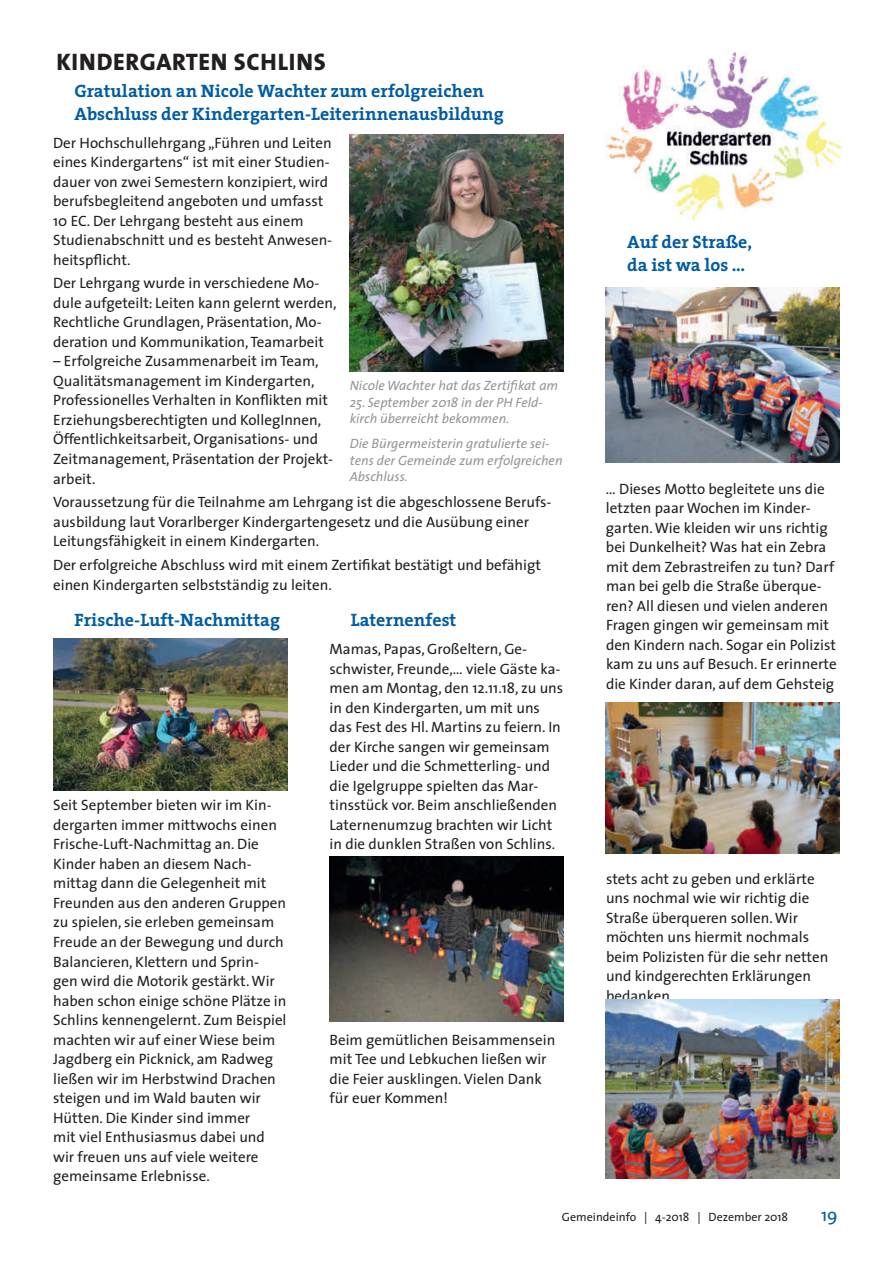
<style>
.page{position:relative;width:893px;height:1263px;background:#fff}
.page>*{position:absolute;margin:0;border:0;box-sizing:border-box;transform-origin:0 0}
.t1{font:800 24px "The Sans";letter-spacing:.025em;color:#231f20}
.t2{font:700 18px/22.5px "The Serif";letter-spacing:.005em;color:#015ca3}
.t3{font:18px "The Sans";color:#015ca3}
.t4{font:15px/19.5px "The Sans";color:#231f20}
.t5{font:italic 13.5px/16.5px "The Sans";color:#939598}
.t6{font:12px "The Sans";color:#231f20}
</style>
<div class="page">
<img style="left:606px;top:51px;width:237px;height:170px">
<img style="left:350px;top:135px;width:213px;height:236px">
<img style="left:606px;top:287px;width:234px;height:176px">
<img style="left:606px;top:703px;width:234px;height:150px">
<img style="left:606px;top:999px;width:234px;height:179px">
<img style="left:330px;top:857px;width:233px;height:164px">
<img style="left:53px;top:638px;width:234px;height:153px">
<h1 class="t1" style="left:56px;top:42px;width:271px">KINDERGARTEN SCHLINS</h1>
<p class="t2" style="left:74px;top:79px;width:431px">Gratulation an Nicole Wachter zum erfolgreichen<br>Abschluss der Kindergarten-Leiterinnenausbildung</p>
<p class="t4" style="left:53px;top:132px;width:281px">Der Hochschullehrgang „Führen und Leiten eines Kindergartens“ ist mit einer Studien&shy;dauer von zwei Semestern konzipiert, wird berufsbegleitend angeboten und umfasst 10 EC. Der Lehrgang besteht aus einem Studienabschnitt und es besteht Anwesen&shy;heitspflicht.</p>
<p class="t4" style="left:53px;top:273px;width:285px">Der Lehrgang wurde in verschiedene Mo&shy;dule aufgeteilt: Leiten kann gelernt werden, Rechtliche Grundlagen, Präsentation, Mo&shy;deration und Kommunikation, Teamarbeit</p>
<p class="t4" style="left:53px;top:351px;width:281px">– Erfolgreiche Zusammenarbeit im Team, Qualitätsmanagement im Kindergarten, Professionelles Verhalten in Konflikten mit Erziehungsberechtigten und KollegInnen, Öffentlichkeitsarbeit, Organisations- und Zeitmanagement, Präsentation der Projekt&shy;arbeit.</p>
<p class="t4" style="left:53px;top:492px;width:500px">Voraussetzung für die Teilnahme am Lehrgang ist die abgeschlossene Berufs&shy;ausbildung laut Vorarlberger Kindergartengesetz und die Ausübung einer<br>Leitungsfähigkeit in einem Kindergarten.</p>
<p class="t4" style="left:53px;top:555px;width:489px">Der erfolgreiche Abschluss wird mit einem Zertifikat bestätigt und befähigt einen Kindergarten selbstständig zu leiten.</p>
<p class="t2" style="left:351px;top:609px;width:107px">Laternenfest</p>
<p class="t4" style="left:330px;top:639px;width:235px">Mamas, Papas, Großeltern, Ge&shy;schwister, Freunde,… viele Gäste ka&shy;men am Montag, den 12.11.18, zu uns in den Kindergarten, um mit uns das Fest des Hl. Martins zu feiern. In der Kirche sangen wir gemeinsam Lieder und die Schmetterling- und die Igelgruppe spielten das Mar&shy;tinsstück vor. Beim anschließenden Laternenumzug brachten wir Licht in die dunklen Straßen von Schlins.</p>
<p class="t5" style="left:350px;top:377px;width:210px">Nicole Wachter hat das Zertifikat am</p>
<p class="t5" style="left:350px;top:394px;width:195px">25. September 2018 in der PH Feld&shy;kirch überreicht bekommen.</p>
<p class="t5" style="left:350px;top:435px;width:214px">Die Bürgermeisterin gratulierte sei&shy;tens der Gemeinde zum erfolgreichen<br>Abschluss.</p>
<p class="t2" style="left:74px;top:609px;width:207px">Frische-Luft-Nachmittag</p>
<p class="t4" style="left:53px;top:795px;width:235px">Seit September bieten wir im Kin&shy;dergarten immer mittwochs einen<br>Frische-Luft-Nachmittag an. Die<br>Kinder haben an diesem Nach&shy;mittag dann die Gelegenheit mit<br>Freunden aus den anderen Gruppen zu spielen, sie erleben gemeinsam<br>Freude an der Bewegung und durch<br>Balancieren, Klettern und Sprin&shy;gen wird die Motorik gestärkt.Wir haben schon einige schöne Plätze in<br>Schlins kennengelernt. Zum Beispiel machten wir auf einer Wiese beim<br>Jagdberg ein Picknick, am Radweg ließen wir im Herbstwind Drachen steigen und im Wald bauten wir<br>Hütten. Die Kinder sind immer<br>mit viel Enthusiasmus dabei und wir freuen uns auf viele weitere gemeinsame Erlebnisse.</p>
<p class="t4" style="left:330px;top:1029px;width:227px">Beim gemütlichen Beisammensein mit Tee und Lebkuchen ließen wir die Feier ausklingen.Vielen Dank für euer Kommen!</p>
<p class="t2" style="left:627px;top:231px;width:126px">Auf der Straße, da ist wa los …</p>
<p class="t4" style="left:606px;top:479px;width:232px">… Dieses Motto begleitete uns die letzten paar Wochen im Kinder&shy;garten.Wie kleiden wir uns richtig bei Dunkelheit? Was hat ein Zebra mit dem Zebrastreifen zu tun? Darf man bei gelb die Straße überque&shy;ren? All diesen und vielen anderen Fragen gingen wir gemeinsam mit den Kindern nach. Sogar ein Polizist kam zu uns auf Besuch. Er erinnerte die Kinder daran, auf dem Gehsteig</p>
<p class="t4" style="left:606px;top:869px;width:224px">stets acht zu geben und erklärte uns nochmal wie wir richtig die<br>Straße überqueren sollen.Wir möchten uns hiermit nochmals beim Polizisten für die sehr netten und kindgerechten Erklärungen bedanken.</p>
<p class="t6" style="left:562px;top:1207px;width:228px">Gemeindeinfo | 4-2018 | Dezember 2018</p>
<p class="t3" style="left:821px;top:1200px;width:18px">19</p>
</div>
